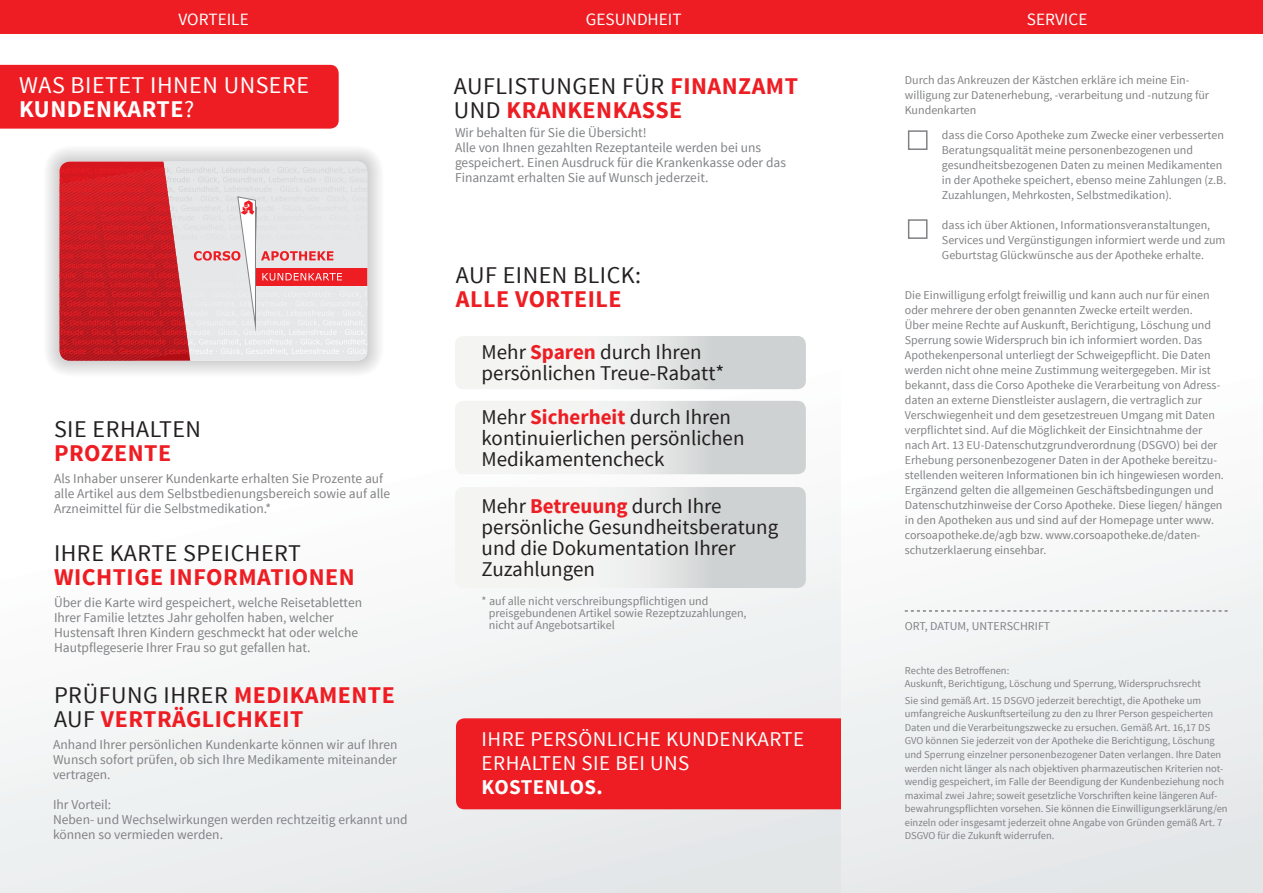
<style>
.page{position:relative;width:1263px;height:893px;background:#fff}
.page>*{position:absolute;margin:0;border:0;box-sizing:border-box;transform-origin:0 0}
.t1{font:700 24px/24px "Source Sans Pro";letter-spacing:.02em;color:#ee1d23}
.t2{font:24px "Source Sans Pro";letter-spacing:.02em;color:#231f20}
.t3{font:24px/24px "Source Sans Pro";letter-spacing:.02em;color:#fff}
.t4{font:21px/21px "Source Sans Pro";color:#231f20}
.t5{font:21px/24px "Source Sans Pro";letter-spacing:.02em;color:#fff}
.t6{font:700 21px "Source Sans Pro";letter-spacing:.02em;color:#fff}
.t7{font:17.25px "Source Sans Pro";color:#fff}
.t8{font:13.5px/15px "Source Sans Pro";color:#808285}
.t9{font:12px/15px "Source Sans Pro";color:#808285}
.t10{font:10.5px/13.5px "Source Sans Pro";color:#808285}
.s1{font-weight:700}
.s2{font-weight:400;color:#231f20}
.s3{font-weight:700;color:#ee1d23}
</style>
<div class="page">
<div style="left:0;top:0;width:1263px;height:893px;background:linear-gradient(to bottom,#fff,#edeff0)"></div>
<div style="left:456px;top:718px;width:498px;height:91px;background:#ee1d23;border-radius:9px"></div>
<div style="left:841px;top:0;width:422px;height:893px;background:linear-gradient(to bottom,#fff,#e9ebec)"></div>
<div style="left:0;top:65px;width:339px;height:64px;background:#ee1d23"></div>
<div style="left:455px;top:336px;width:351px;height:53px;background:linear-gradient(to right,#fffefd,#cbcfcf);border-radius:9px"></div>
<div style="left:455px;top:401px;width:351px;height:73px;background:linear-gradient(to right,#fffefd,#cbcfcf);border-radius:9px"></div>
<div style="left:455px;top:487px;width:351px;height:101px;background:linear-gradient(to right,#fffefd,#cbcfcf);border-radius:9px"></div>
<div style="left:0;top:0;width:1263px;height:33px;background:#ee1d23"></div>
<svg style="left:905px;top:610px;width:323px;height:2px"></svg>
<div style="left:908px;top:130px;width:19px;height:20px;border:2px solid #808285"></div>
<div style="left:908px;top:219px;width:19px;height:20px;border:2px solid #808285"></div>
<div style="left:44px;top:146px;width:339px;height:231px;background:#231f20;opacity:.41"></div>
<svg style="left:360px;top:162px;width:7px;height:199px"></svg>
<div style="left:252px;top:268px;width:115px;height:17px;background:#ee1d23"></div>
<svg style="left:60px;top:162px;width:300px;height:199px;background:#da8f93"></svg>
<h3 class="t7" style="left:179px;top:9px;width:72px">VORTEILE</h3>
<h3 class="t7" style="left:586px;top:9px;width:97px">GESUNDHEIT</h3>
<h3 class="t7" style="left:1027px;top:9px;width:62px">SERVICE</h3>
<h1 class="t3" style="left:19px;top:73px;width:292px">WAS BIETET IHNEN UNSERE<br><span class="s1">KUNDENKARTE</span>?</h1>
<h1 class="t2" style="left:54px;top:414px;width:149px">SIE ERHALTEN</h1>
<h1 class="t1" style="left:54px;top:442px;width:119px">PROZENTE</h1>
<p class="t8" style="left:54px;top:471px;width:338px">Als Inhaber unserer Kundenkarte erhalten Sie Prozente auf alle Artikel aus dem Selbstbedienungsbereich sowie auf alle<br>Arzneimittel für die Selbstmedikation.*</p>
<h1 class="t2" style="left:54px;top:538px;width:248px">IHRE KARTE SPEICHERT</h1>
<h1 class="t1" style="left:54px;top:566px;width:302px">WICHTIGE INFORMATIONEN</h1>
<p class="t8" style="left:54px;top:596px;width:310px">Über die Karte wird gespeichert, welche Reisetabletten Ihrer Familie letztes Jahr geholfen haben, welcher Hustensaft Ihren Kindern geschmeckt hat oder welche Hautpflegeserie Ihrer Frau so gut gefallen hat.</p>
<h1 class="t1" style="left:54px;top:684px;width:342px"><span class="s2">PRÜFUNG IHRER</span> MEDIKAMENTE<br><span class="s2">AUF</span> VERTRÄGLICHKEIT</h1>
<p class="t8" style="left:53px;top:737px;width:346px;text-align:justify">Anhand Ihrer persönlichen Kundenkarte können wir auf Ihren Wunsch sofort prüfen, ob sich Ihre Medikamente miteinander vertragen.</p>
<p class="t8" style="left:53px;top:797px;width:356px">Ihr Vorteil:<br>Neben- und Wechselwirkungen werden rechtzeitig erkannt und können so vermieden werden.</p>
<h1 class="t1" style="left:454px;top:75px;width:346px"><span class="s2">AUFLISTUNGEN FÜR</span> FINANZAMT<br><span class="s2">UND</span> KRANKENKASSE</h1>
<p class="t8" style="left:455px;top:126px;width:333px">Wir behalten für Sie die Übersicht!<br>Alle von Ihnen gezahlten Rezeptanteile werden bei uns gespeichert. Einen Ausdruck für die Krankenkasse oder das Finanzamt erhalten Sie auf Wunsch jederzeit.</p>
<h1 class="t2" style="left:456px;top:260px;width:187px">AUF EINEN BLICK:</h1>
<h1 class="t1" style="left:456px;top:288px;width:167px">ALLE VORTEILE</h1>
<h2 class="t4" style="left:482px;top:342px;width:244px">Mehr <span class="s3">Sparen</span> durch Ihren persönlichen Treue-Rabatt*</h2>
<h2 class="t4" style="left:482px;top:407px;width:264px">Mehr <span class="s3">Sicherheit</span> durch Ihren kontinuierlichen persönlichen<br>Medikamentencheck</h2>
<h2 class="t4" style="left:482px;top:496px;width:298px">Mehr <span class="s3">Betreuung</span> durch Ihre persönliche Gesundheitsberatung und die Dokumentation Ihrer<br>Zuzahlungen</h2>
<p class="t9" style="left:489px;top:595px;width:259px;line-height:12px;text-indent:-7px">* auf alle nicht verschreibungspflichtigen und preisgebundenen Artikel sowie Rezeptzuzahlungen, nicht auf Angebotsartikel</p>
<h2 class="t5" style="left:482px;top:727px;width:324px">IHRE PERSÖNLICHE KUNDENKARTE<br>ERHALTEN SIE BEI UNS</h2>
<h2 class="t6" style="left:482px;top:774px;width:123px">KOSTENLOS.</h2>
<p class="t9" style="left:905px;top:72px;width:306px">Durch das Ankreuzen der Kästchen erkläre ich meine Ein&shy;willigung zur Datenerhebung, -verarbeitung und -nutzung für<br>Kundenkarten</p>
<p class="t9" style="left:942px;top:128px;width:286px">dass die Corso Apotheke zum Zwecke einer verbesserten Beratungsqualität meine personenbezogenen und gesundheitsbezogenen Daten zu meinen Medikamenten in der Apotheke speichert, ebenso meine Zahlungen (z.B.<br>Zuzahlungen, Mehrkosten, Selbstmedikation).</p>
<p class="t9" style="left:942px;top:218px;width:285px">dass ich über Aktionen, Informationsveranstaltungen,<br>Services und Vergünstigungen informiert werde und zum<br>Geburtstag Glückwünsche aus der Apotheke erhalte.</p>
<p class="t9" style="left:905px;top:287px;width:321px">Die Einwilligung erfolgt freiwillig und kann auch nur für einen oder mehrere der oben genannten Zwecke erteilt werden.<br>Über meine Rechte auf Auskunft, Berichtigung, Löschung und Sperrung sowie Widerspruch bin ich informiert worden. Das Apothekenpersonal unterliegt der Schweigepflicht. Die Daten werden nicht ohne meine Zustimmung weitergegeben. Mir ist bekannt, dass die Corso Apotheke die Verarbeitung von Adress&shy;daten an externe Dienstleister auslagern, die vertraglich zur Verschwiegenheit und dem gesetzestreuen Umgang mit Daten verpflichtet sind. Auf die Möglichkeit der Einsichtnahme der nach Art. 13 EU-Datenschutzgrundverordnung (DSGVO) bei der Erhebung personenbezogener Daten in der Apotheke bereitzu&shy;stellenden weiteren Informationen bin ich hingewiesen worden.<br>Ergänzend gelten die allgemeinen Geschäftsbedingungen und Datenschutzhinweise der Corso Apotheke. Diese liegen/ hängen in den Apotheken aus und sind auf der Homepage unter www. corsoapotheke.de/agb bzw. www.corsoapotheke.de/daten&shy;schutzerklaerung einsehbar.</p>
<p class="t9" style="left:905px;top:619px;width:147px">ORT, DATUM, UNTERSCHRIFT</p>
<p class="t10" style="left:905px;top:664px;width:298px">Rechte des Betroffenen:<br>Auskunft, Berichtigung, Löschung und Sperrung, Widerspruchsrecht</p>
<p class="t10" style="left:905px;top:694px;width:324px">Sie sind gemäß Art. 15 DSGVO jederzeit berechtigt, die Apotheke um umfangreiche Auskunftserteilung zu den zu Ihrer Person gespeicherten Daten und die Verarbeitungszwecke zu ersuchen. Gemäß Art. 16,17 DS GVO können Sie jederzeit von der Apotheke die Berichtigung, Löschung und Sperrung einzelner personenbezogener Daten verlangen. Ihre Daten werden nicht länger als nach objektiven pharmazeutischen Kriterien not&shy;wendig gespeichert, im Falle der Beendigung der Kundenbeziehung noch maximal zwei Jahre; soweit gesetzliche Vorschriften keine längeren Auf&shy;bewahrungspflichten vorsehen. Sie können die Einwilligungserklärung/en einzeln oder insgesamt jederzeit ohne Angabe von Gründen gemäß Art. 7<br>DSGVO für die Zukunft widerrufen.</p>
</div>
